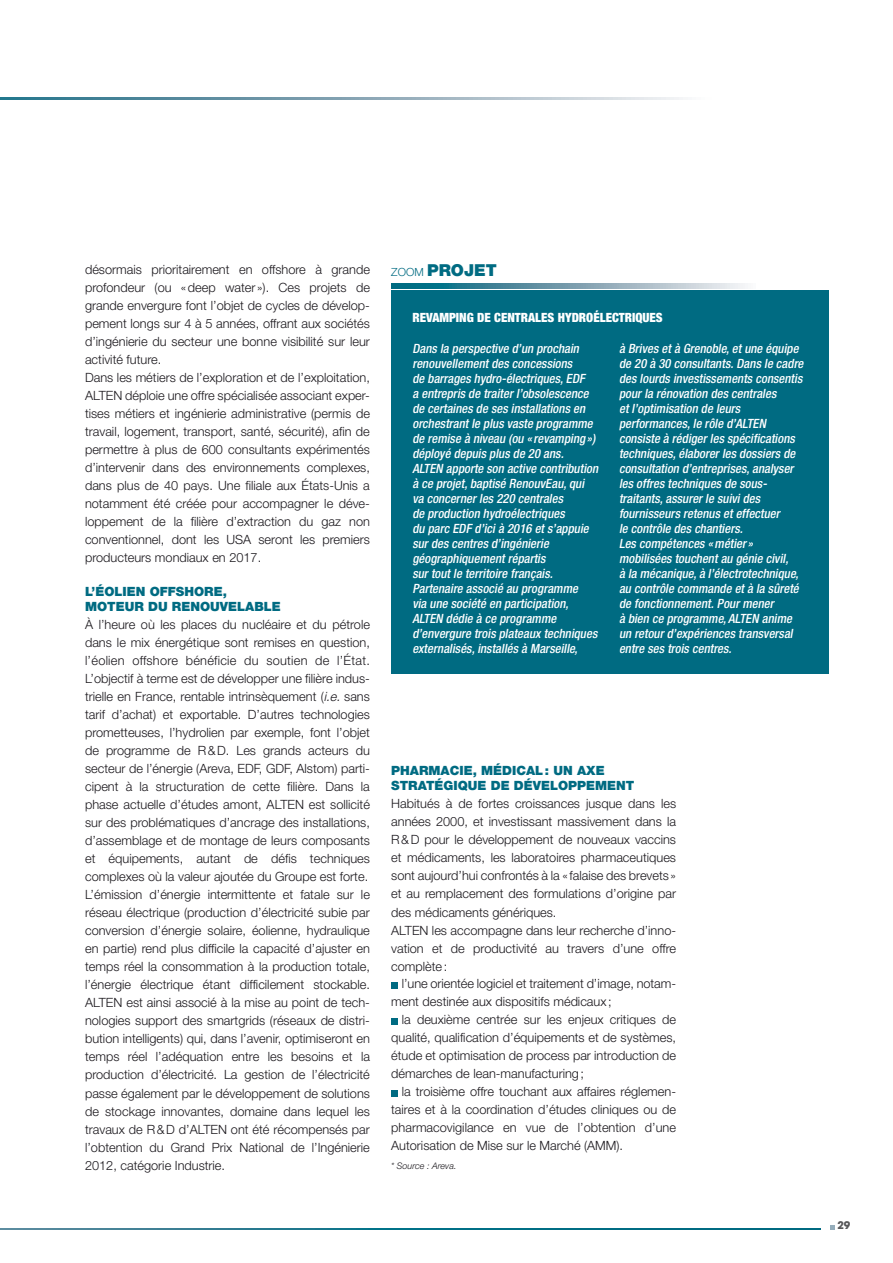
<style>
.page{position:relative;width:893px;height:1263px;background:#fff}
.page>*{position:absolute;margin:0;border:0;box-sizing:border-box;transform-origin:0 0}
.t1{font:900 16.5px "Helvetica Neue";color:#006b82}
.t2{font:300 12.75px/18px "Helvetica Neue";color:#1a171c}
.t3{font:italic 500 condensed 12.75px/15px "Helvetica Neue";color:#fff}
.t4{font:900 12.75px/15px "Helvetica Neue";color:#006b82}
.t5{font:900 condensed 12.75px "Helvetica Neue";color:#fff}
.t6{font:700 10.5px "Avant Garde";color:#58585a}
.t7{font:italic 300 9px "Helvetica Neue";color:#1a171c}
.s1{font-style:italic}
.s2{font-weight:300;font-size:11.25px}
</style>
<div class="page">
<div style="left:391px;top:982px;width:7px;height:6px;background:#006b82"></div>
<div style="left:391px;top:1018px;width:7px;height:6px;background:#006b82"></div>
<div style="left:391px;top:1090px;width:7px;height:6px;background:#006b82"></div>
<svg style="left:391px;top:284px;width:354px;height:4px"></svg>
<div style="left:391px;top:291px;width:438px;height:383px;background:#006b82"></div>
<svg style="left:830px;top:1225px;width:4px;height:4px"></svg>
<svg style="left:0;top:1229px;width:821px;height:1px"></svg>
<svg style="left:0;top:98px;width:683px;height:1px"></svg>
<p class="t2" style="left:85px;top:260px;width:286px">désormais prioritairement en offshore à grande profondeur (ou « deep water »). ces projets de grande envergure font l’objet de cycles de dévelop&shy;pement longs sur 4 à 5 années, offrant aux sociétés d’ingénierie du secteur une bonne visibilité sur leur activité future.<br>Dans les métiers de l’exploration et de l’exploitation, ALten déploie une offre spécialisée associant exper&shy;tises métiers et ingénierie administrative (permis de travail, logement, transport, santé, sécurité), afin de permettre à plus de 600 consultants expérimentés d’intervenir dans des environnements complexes, dans plus de 40 pays. une filiale aux états-unis a notamment été créée pour accompagner le déve&shy;loppement de la filière d’extraction du gaz non conventionnel, dont les uSA seront les premiers producteurs mondiaux en 2017.</p>
<p class="t4" style="left:85px;top:584px;width:197px">L’ÉOLIEN OFFSHORE,<br>MOTEUR DU RENOUVELABLE</p>
<p class="t2" style="left:85px;top:616px;width:286px">À l’heure où les places du nucléaire et du pétrole dans le mix énergétique sont remises en question, l’éolien offshore bénéficie du soutien de l’état.<br>L’objectif à terme est de développer une filière indus&shy;trielle en france, rentable intrinsèquement (<span class="s1">i.e.</span> sans tarif d’achat) et exportable. D’autres technologies prometteuses, l’hydrolien par exemple, font l’objet de programme de r &amp; D. Les grands acteurs du secteur de l’énergie (Areva, eDf, GDf, Alstom) parti&shy;cipent à la structuration de cette filière. Dans la phase actuelle d’études amont, ALten est sollicité sur des problématiques d’ancrage des installations, d’assemblage et de montage de leurs composants et équipements, autant de défis techniques complexes où la valeur ajoutée du Groupe est forte.<br>L’émission d’énergie intermittente et fatale sur le réseau électrique (production d’électricité subie par conversion d’énergie solaire, éolienne, hydraulique en partie) rend plus difficile la capacité d’ajuster en temps réel la consommation à la production totale, l’énergie électrique étant difficilement stockable.<br>ALten est ainsi associé à la mise au point de tech&shy;nologies support des smartgrids (réseaux de distri&shy;bution intelligents) qui, dans l’avenir, optimiseront en temps réel l’adéquation entre les besoins et la production d’électricité. La gestion de l’électricité passe également par le développement de solutions de stockage innovantes, domaine dans lequel les travaux de r &amp; D d’ALten ont été récompensés par l’obtention du Grand Prix national de l’Ingénierie 2012, catégorie Industrie.</p>
<p class="t1" style="left:391px;top:261px;width:107px"><span class="s2">Zoom</span> PROJET</p>
<p class="t5" style="left:412px;top:310px;width:252px">REVAMPING DE CENTRALES HYDROÉLECTRIQUES</p>
<p class="t3" style="left:412px;top:341px;width:190px">Dans la perspective d’un prochain renouvellementdes concessions<br>de barrages hydro-électriques,EDF<br>a entrepris de traiterl’obsolescence de certaines de ses installations en orchestrantle plus vaste programme de remise à niveau (ou « revamping ») déployé depuis plus de 20 ans.<br>ALTEN apporte son active contribution à ce projet,baptisé RenouvEau,qui va concernerles 220 centrales<br>de production hydroélectriques<br>du parc EDF d’icià 2016 ets’appuie surdes centres d’ingénierie géographiquementrépartis surtoutle territoire français.<br>Partenaire associé au programme<br>via une société en participation, ALTEN dédie à ce programme d’envergure trois plateaux techniques externalisés,installés à Marseille,</p>
<p class="t3" style="left:619px;top:341px;width:189px">à Brives età Grenoble,etune équipe de 20 à 30 consultants.Dans le cadre des lourds investissements consentis pourla rénovation des centrales etl’optimisation de leurs performances,le rôle d’ALTEN consiste à rédigerles spécifications techniques,élaborerles dossiers de consultation d’entreprises,analyser les offres techniques de sous&shy;traitants,assurerle suivides fournisseurs retenus eteffectuer<br>le contrôle des chantiers.<br>Les compétences « métier» mobilisées touchentau génie civil,<br>à la mécanique,à l’électrotechnique, au contrôle commande età la sûreté de fonctionnement.Pourmener<br>à bien ce programme,ALTEN anime un retourd’expériences transversal entre ses trois centres.</p>
<p class="t4" style="left:391px;top:763px;width:245px">PHARMACIE, MÉDICAL : UN AXE<br>STRATÉGIQUE DE DÉVELOPPEMENT</p>
<p class="t2" style="left:391px;top:795px;width:286px">Habitués à de fortes croissances jusque dans les années 2000, et investissant massivement dans la r &amp; D pour le développement de nouveaux vaccins et médicaments, les laboratoires pharmaceutiques sont aujourd’hui confrontés à la « falaise des brevets » et au remplacement des formulations d’origine par des médicaments génériques.<br>ALten les accompagne dans leur recherche d’inno&shy;vation et de productivité au travers d’une offre complète :</p>
<p class="t2" style="left:391px;top:974px;width:286px;text-indent:11px">l’une orientée logiciel et traitement d’image, notam&shy;ment destinée aux dispositifs médicaux ;</p>
<p class="t2" style="left:391px;top:1010px;width:286px;text-align:justify;text-indent:11px">la deuxième centrée sur les enjeux critiques de qualité, qualification d’équipements et de systèmes, étude et optimisation de process par introduction de démarches de lean-manufacturing ;</p>
<p class="t2" style="left:391px;top:1082px;width:286px;text-align:justify;text-indent:11px">la troisième offre touchant aux affaires réglemen&shy;taires et à la coordination d’études cliniques ou de pharmacovigilance en vue de l’obtention d’une Autorisation de mise sur le marché (Amm).</p>
<p class="t7" style="left:391px;top:1161px;width:67px">* Source : Areva.</p>
<p class="t6" style="left:837px;top:1218px;width:14px">29</p>
</div>
